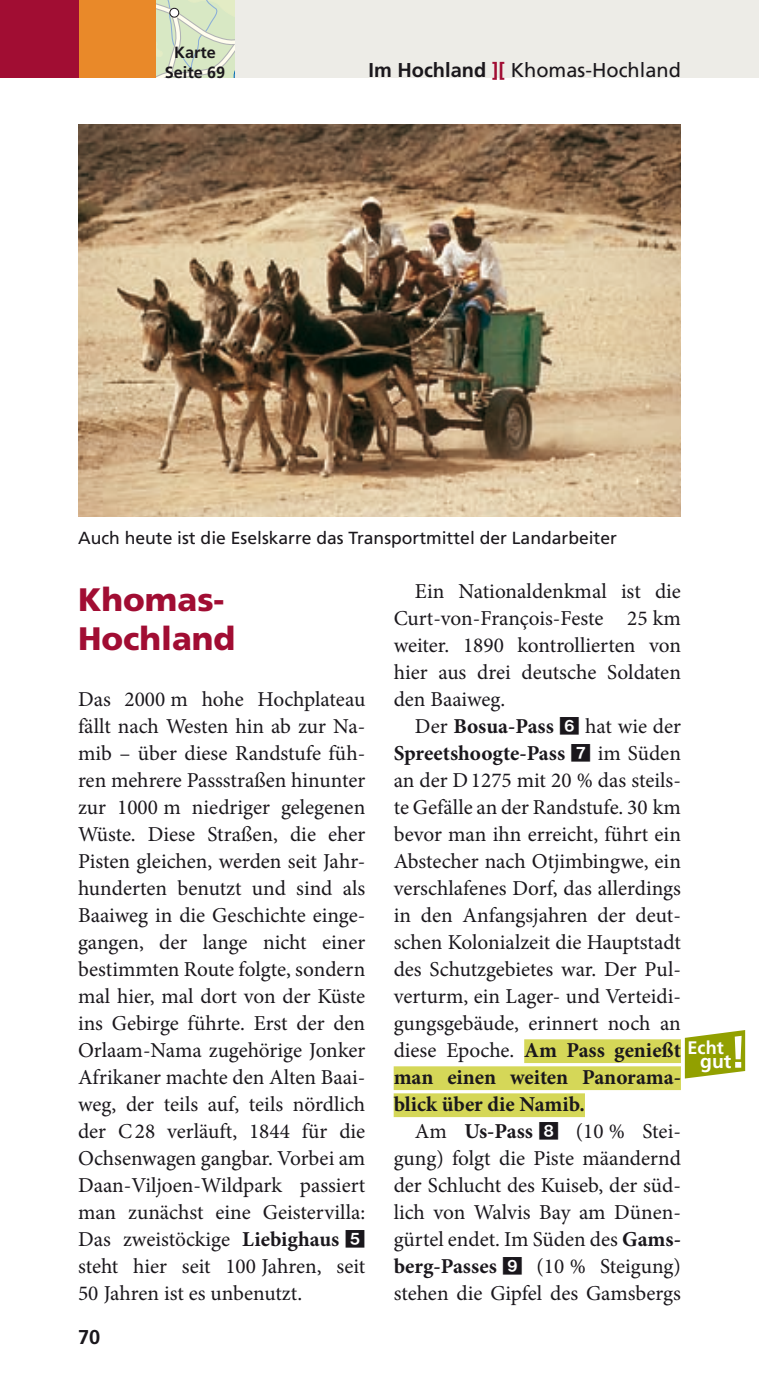
<style>
.page{position:relative;width:759px;height:1375px;background:#fff}
.page>*{position:absolute;margin:0;border:0;box-sizing:border-box;transform-origin:0 0}
.t1{font:900 32.5px/38.8px "Frutiger LT Pro";color:#a10d33}
.t2{font:21.25px/27px "Minion Pro";color:#1a171c}
.t3{font:700 21.25px "Minion Pro";color:#1a171c}
.t4{font:20px "Frutiger LT Pro";color:#1a171c}
.t5{font:700 20px "Frutiger LT Pro";color:#1a171c}
.t6{font:700 19.5px "Frutiger LT Pro";color:#fff}
.t7{font:700 18px "Frutiger LT Pro";color:#fff}
.t8{font:17.5px "Frutiger LT Pro";color:#1a171c}
.t9{font:700 16.25px/19.8px "Frutiger LT Pro";color:#1a171c;text-align:center}
.s1{font-weight:700}
.s2{font-weight:700;color:#a10d33}
.s3{font-weight:400}
</style>
<div class="page">
<div style="left:0;top:0;width:758px;height:78px;background:#edece7"></div>
<div style="left:0;top:0;width:156px;height:78px;background:#e98929"></div>
<div style="left:0;top:0;width:78px;height:78px;background:#a10d33"></div>
<svg style="left:156px;top:0;width:78px;height:78px;background:#d8e5c8"></svg>
<div style="left:170px;top:8px;width:9px;height:9px;background:#fff;border-radius:50%"></div>
<div style="left:169px;top:8px;width:10px;height:10px;border:1px solid #1a171c;border-radius:50%"></div>
<div style="left:524px;top:1039px;width:156px;height:24px;background:#d5d758"></div>
<div style="left:393px;top:1066px;width:287px;height:24px;background:#d5d758"></div>
<div style="left:393px;top:1093px;width:191px;height:24px;background:#d5d758"></div>
<img style="left:78px;top:124px;width:602px;height:392px">
<svg style="left:684px;top:1030px;width:60px;height:48px"></svg>
<p class="t9" style="left:165px;top:43px;width:62px">Karte<br>Seite 69</p>
<p class="t4" style="left:368px;top:58px;width:314px"><span class="s1">Im Hochland</span> <span class="s2">][</span> Khomas-Hochland</p>
<p class="t8" style="left:78px;top:527px;width:540px">Auch heute ist die Eselskarre das Transportmittel der Landarbeiter</p>
<p class="t1" style="left:78px;top:580px;width:159px">Khomas-<br>Hochland</p>
<p class="t2" style="left:78px;top:685px;width:289px">Das 2000 m hohe Hochplateau fällt nach Westen hin ab zur Na&shy;mib – über diese Randstufe füh&shy;ren mehrere Passstraßen hinunter zur 1000 m niedriger gelegenen<br>Wüste. Diese Straßen, die eher<br>Pisten gleichen, werden seit Jahr&shy;hunderten benutzt und sind als<br>Baaiweg in die Geschichte einge&shy;gangen, der lange nicht einer bestimmten Route folgte, sondern mal hier, mal dort von der Küste ins Gebirge führte. Erst der den<br>Orlaam-Nama zugehörige Jonker<br>Afrikaner machte den Alten Baai&shy;weg, der teils auf, teils nördlich der C28 verläuft, 1844 für die<br>Ochsenwagen gangbar. Vorbei am<br>Daan-Viljoen-Wildpark passiert man zunächst eine Geistervilla:<br>Das zweistöckige <span class="s1">Liebighaus </span>steht hier seit 100 Jahren, seit<br>50 Jahren ist es unbenutzt.</p>
<p class="t5" style="left:78px;top:1325px;width:24px">70</p>
<p class="t2" style="left:415px;top:577px;width:267px">Ein Nationaldenkmal ist die</p>
<p class="t2" style="left:393px;top:604px;width:289px">Curt-von-François-Feste 25 km</p>
<p class="t2" style="left:393px;top:631px;width:289px">weiter. 1890 kontrollierten von</p>
<p class="t2" style="left:393px;top:658px;width:289px">hier aus drei deutsche Soldaten</p>
<p class="t2" style="left:393px;top:685px;width:113px">den Baaiweg.</p>
<p class="t3" style="left:415px;top:711px;width:140px"><span class="s3">Der</span> Bosua-Pass</p>
<p class="t2" style="left:585px;top:712px;width:97px">hat wie der</p>
<p class="t3" style="left:393px;top:738px;width:173px">Spreetshoogte-Pass</p>
<p class="t2" style="left:597px;top:739px;width:85px">im Süden</p>
<p class="t2" style="left:393px;top:767px;width:289px">an der D1275 mit 20 % das steils-</p>
<p class="t2" style="left:393px;top:794px;width:289px">te Gefälle an der Randstufe. 30 km</p>
<p class="t2" style="left:393px;top:821px;width:289px">bevor man ihn erreicht, führt ein</p>
<p class="t2" style="left:393px;top:848px;width:289px">Abstecher nach Otjimbingwe, ein</p>
<p class="t2" style="left:393px;top:875px;width:288px">verschlafenes Dorf, das allerdings</p>
<p class="t2" style="left:393px;top:902px;width:288px">in den Anfangsjahren der deut-</p>
<p class="t2" style="left:393px;top:929px;width:289px">schen Kolonialzeit die Hauptstadt</p>
<p class="t2" style="left:393px;top:956px;width:289px">des Schutzgebietes war. Der Pul-</p>
<p class="t2" style="left:393px;top:983px;width:289px">verturm, ein Lager- und Verteidi-</p>
<p class="t2" style="left:393px;top:1010px;width:288px">gungsgebäude, erinnert noch an</p>
<p class="t3" style="left:393px;top:1035px;width:289px"><span class="s3">diese Epoche.</span> Am Pass genießt</p>
<p class="t3" style="left:393px;top:1062px;width:289px">man einen weiten Panorama-</p>
<p class="t3" style="left:393px;top:1089px;width:193px">blick über die Namib.</p>
<p class="t3" style="left:415px;top:1116px;width:120px"><span class="s3">Am</span> Us-Pass</p>
<p class="t2" style="left:393px;top:1118px;width:289px;text-align:justify;text-indent:182px">(10 % Stei&shy;gung) folgt die Piste mäandernd der Schlucht des Kuiseb, der süd&shy;lich von Walvis Bay am Dünen&shy;gürtel endet. Im Süden des <span class="s1">Gams&shy;berg-Passes</span></p>
<p class="t2" style="left:393px;top:1253px;width:289px;text-align:right">(10 % Steigung)<br>stehen die Gipfel des Gamsbergs</p>
<p class="t7" style="left:687px;top:1037px;width:38px">Echt</p>
<p class="t6" style="left:700px;top:1049px;width:33px">gut</p>
</div>
